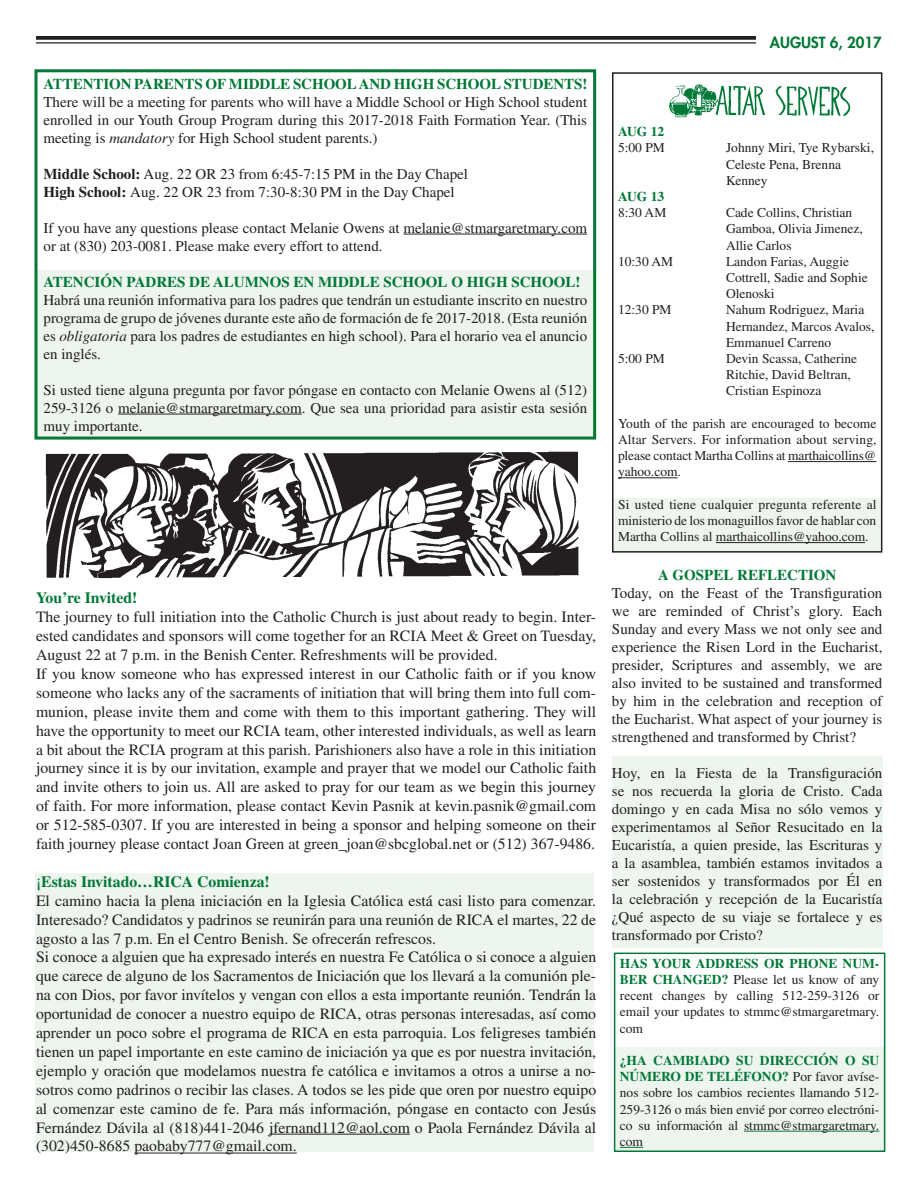
<style>
.page{position:relative;width:918px;height:1188px;background:#fff}
.page>*{position:absolute;margin:0;border:0;box-sizing:border-box;transform-origin:0 0}
.t1{font:15.75px/18.9px "Times LT Std";color:#231f20}
.t2{font:700 15.75px "Times LT Std";color:#007836}
.t3{font:15px/18px "Times LT Std";color:#231f20;text-align:justify}
.t4{font:700 15px "Times LT Std";color:#007836}
.t5{font:800 15px "Futura Std";color:#007836}
.t6{font:13.5px/16.2px "Times LT Std";color:#231f20}
.t7{font:700 13.5px "Times LT Std";color:#007836}
.s1{font-style:italic}
.s2{font-weight:700}
.s3{font-family:"Arial";color:#007836}
.s4{font-weight:700;color:#007836}
</style>
<div class="page">
<div style="left:37px;top:270px;width:557px;height:170px;background:#eef4ee"></div>
<div style="left:614px;top:1048px;width:270px;height:104px;background:#eef4ee"></div>
<div style="left:612px;top:757px;width:270px;height:191px;background:#eef4ee"></div>
<div style="left:35px;top:874px;width:559px;height:278px;background:#eef4ee"></div>
<div style="left:614px;top:498px;width:268px;height:54px;background:#eef4ee"></div>
<img style="left:669px;top:84px;width:182px;height:33px">
<hr style="left:788px;top:461px;width:88px;height:1px;background:#231f20">
<hr style="left:618px;top:477px;width:60px;height:1px;background:#231f20">
<hr style="left:716px;top:542px;width:149px;height:1px;background:#231f20">
<div style="left:612px;top:72px;width:270px;height:481px;border:2px solid #231f20"></div>
<hr style="left:403px;top:234px;width:184px;height:1px;background:#231f20">
<hr style="left:118px;top:414px;width:184px;height:1px;background:#231f20">
<div style="left:34px;top:69px;width:562px;height:371px;border:3px solid #007836"></div>
<svg style="left:36px;top:36px;width:720px;height:4px;fill:#231f20"></svg>
<hr style="left:36px;top:42px;width:720px;height:2px;background:#231f20">
<hr style="left:269px;top:1134px;width:141px;height:1px;background:#231f20">
<hr style="left:134px;top:1153px;width:163px;height:1px;background:#231f20">
<img style="left:45px;top:452px;width:534px;height:127px">
<hr style="left:744px;top:1131px;width:135px;height:1px;background:#007836">
<svg style="left:620px;top:1147px;width:23px;height:1px"></svg>
<div style="left:614px;top:953px;width:271px;height:199px;border:2px solid #007836"></div>
<p class="t4" style="left:44px;top:75px;width:545px">ATTENTION PARENTS OF MIDDLE SCHOOL AND HIGH SCHOOL STUDENTS!</p>
<p class="t3" style="left:44px;top:92px;width:545px">There will be a meeting for parents who will have a Middle School or High School student enrolled in our Youth Group Program during this 2017-2018 Faith Formation Year. (This meeting is <span class="s1">mandatory</span> for High School student parents.)</p>
<p class="t3" style="left:44px;top:164px;width:426px"><span class="s2">Middle School:</span> Aug. 22 OR 23 from 6:45-7:15 PM in the Day Chapel<br><span class="s2">High School:</span> Aug. 22 OR 23 from 7:30-8:30 PM in the Day Chapel</p>
<p class="t3" style="left:44px;top:218px;width:545px">If you have any questions please contact Melanie Owens at melanie@stmargaretmary.com or at (830) 203-0081. Please make every effort to attend.</p>
<p class="t4" style="left:44px;top:273px;width:539px">ATENCIÓN PADRES DE ALUMNOS EN MIDDLE SCHOOL O HIGH SCHOOL!</p>
<p class="t3" style="left:44px;top:290px;width:545px">Habrá una reunión informativa para los padres que tendrán un estudiante inscrito en nuestro programa de grupo de jóvenes durante este año de formación de fe 2017-2018. (Esta reunión es <span class="s1">obligatoria</span> para los padres de estudiantes en high school). Para el horario vea el anuncio en inglés.</p>
<p class="t3" style="left:44px;top:380px;width:545px">Si usted tiene alguna pregunta por favor póngase en contacto con Melanie Owens al (512)<br>259-3126 o melanie@stmargaretmary.com. Que sea una prioridad para asistir esta sesión muy importante.</p>
<p class="t2" style="left:36px;top:589px;width:103px">You’re Invited!</p>
<p class="t1" style="left:36px;top:607px;width:562px">The journey to full initiation into the Catholic Church is just about ready to begin. Inter&shy;ested candidates and sponsors will come together for an RCIA Meet &amp; Greet on Tuesday, August 22 at 7 p.m. in the Benish Center. Refreshments will be provided.<br>If you know someone who has expressed interest in our Catholic faith or if you know someone who lacks any of the sacraments of initiation that will bring them into full com&shy;munion, please invite them and come with them to this important gathering. They will have the opportunity to meet our RCIA team, other interested individuals, as well as learn a bit about the RCIA program at this parish. Parishioners also have a role in this initiation journey since it is by our invitation, example and prayer that we model our Catholic faith and invite others to join us. All are asked to pray for our team as we begin this journey of faith. For more information, please contact Kevin Pasnik at kevin.pasnik@gmail.com or 512-585-0307. If you are interested in being a sponsor and helping someone on their faith journey please contact Joan Green at green_joan@sbcglobal.net or (512) 367-9486.</p>
<p class="t1" style="left:36px;top:872px;width:562px"><span class="s3">¡</span><span class="s4">Estas Invitado…RICA Comienza!<br></span>El camino hacia la plena iniciación en la Iglesia Católica está casi listo para comenzar.<br>Interesado? Candidatos y padrinos se reunirán para una reunión de RICA el martes, 22 de agosto a las 7 p.m. En el Centro Benish. Se ofrecerán refrescos.<br>Si conoce a alguien que ha expresado interés en nuestra Fe Católica o si conoce a alguien que carece de alguno de los Sacramentos de Iniciación que los llevará a la comunión ple&shy;na con Dios, por favor invítelos y vengan con ellos a esta importante reunión. Tendrán la oportunidad de conocer a nuestro equipo de RICA, otras personas interesadas, así como aprender un poco sobre el programa de RICA en esta parroquia. Los feligreses también tienen un papel importante en este camino de iniciación ya que es por nuestra invitación, ejemplo y oración que modelamos nuestra fe católica e invitamos a otros a unirse a no&shy;sotros como padrinos o recibir las clases. A todos se les pide que oren por nuestro equipo al comenzar este camino de fe. Para más información, póngase en contacto con Jesús Fernández Dávila al (818)441-2046 jfernand112@aol.com o Paola Fernández Dávila al (302)450-8685 paobaby777@gmail.com.</p>
<p class="t5" style="left:770px;top:33px;width:114px">AUGUST 6, 2017</p>
<p class="t7" style="left:618px;top:124px;width:48px">AUG 12</p>
<p class="t6" style="left:618px;top:140px;width:48px">5:00 PM</p>
<p class="t6" style="left:726px;top:140px;width:150px">Johnny Miri, Tye Rybarski,<br>Celeste Pena, Brenna<br>Kenney</p>
<p class="t7" style="left:618px;top:188px;width:48px">AUG 13</p>
<p class="t6" style="left:618px;top:205px;width:50px">8:30 AM</p>
<p class="t6" style="left:726px;top:205px;width:138px">Cade Collins, Christian<br>Gamboa, Olivia Jimenez,<br>Allie Carlos</p>
<p class="t6" style="left:618px;top:253px;width:57px">10:30 AM</p>
<p class="t6" style="left:726px;top:253px;width:143px">Landon Farias, Auggie<br>Cottrell, Sadie and Sophie<br>Olenoski</p>
<p class="t6" style="left:618px;top:302px;width:55px">12:30 PM</p>
<p class="t6" style="left:726px;top:302px;width:150px">Nahum Rodriguez, Maria<br>Hernandez, Marcos Avalos,<br>Emmanuel Carreno</p>
<p class="t6" style="left:618px;top:350px;width:48px">5:00 PM</p>
<p class="t6" style="left:726px;top:350px;width:133px">Devin Scassa, Catherine<br>Ritchie, David Beltran,<br>Cristian Espinoza</p>
<p class="t6" style="left:618px;top:415px;width:260px;text-align:justify">Youth of the parish are encouraged to become Altar Servers. For information about serving, please contact Martha Collins at marthaicollins@ yahoo.com.</p>
<p class="t6" style="left:618px;top:496px;width:260px;text-align:justify">Si usted tiene cualquier pregunta referente al ministerio de los monaguillos favor de hablar con Martha Collins al marthaicollins@yahoo.com.</p>
<p class="t4" style="left:658px;top:566px;width:180px">A GOSPEL REFLECTION</p>
<p class="t3" style="left:612px;top:584px;width:272px">Today, on the Feast of the Transfiguration we are reminded of Christ’s glory. Each Sunday and every Mass we not only see and experience the Risen Lord in the Eucharist, presider, Scriptures and assembly, we are also invited to be sustained and transformed by him in the celebration and reception of the Eucharist. What aspect of your journey is strengthened and transformed by Christ?</p>
<p class="t3" style="left:612px;top:764px;width:272px">Hoy, en la Fiesta de la Transfiguración se nos recuerda la gloria de Cristo. Cada domingo y en cada Misa no sólo vemos y experimentamos al Señor Resucitado en la Eucaristía, a quien preside, las Escrituras y a la asamblea, también estamos invitados a ser sostenidos y transformados por Él en la celebración y recepción de la Eucaristía ¿Qué aspecto de su viaje se fortalece y es transformado por Cristo?</p>
<p class="t6" style="left:620px;top:955px;width:261px;text-align:justify"><span class="s4">HAS YOUR ADDRESS OR PHONE NUM-BER CHANGED?</span> Please let us know of any recent changes by calling 512-259-3126 or email your updates to stmmc@stmargaretmary. com</p>
<p class="t6" style="left:620px;top:1052px;width:261px;text-align:justify"><span class="s4">¿HA CAMBIADO SU DIRECCIÓN O SU NÚMERO DE TELÉFONO?</span> Por favor avíse&shy;nos sobre los cambios recientes llamando 512- 259-3126 o más bien envié por correo electróni&shy;co su información al stmmc@stmargaretmary. com</p>
</div>
